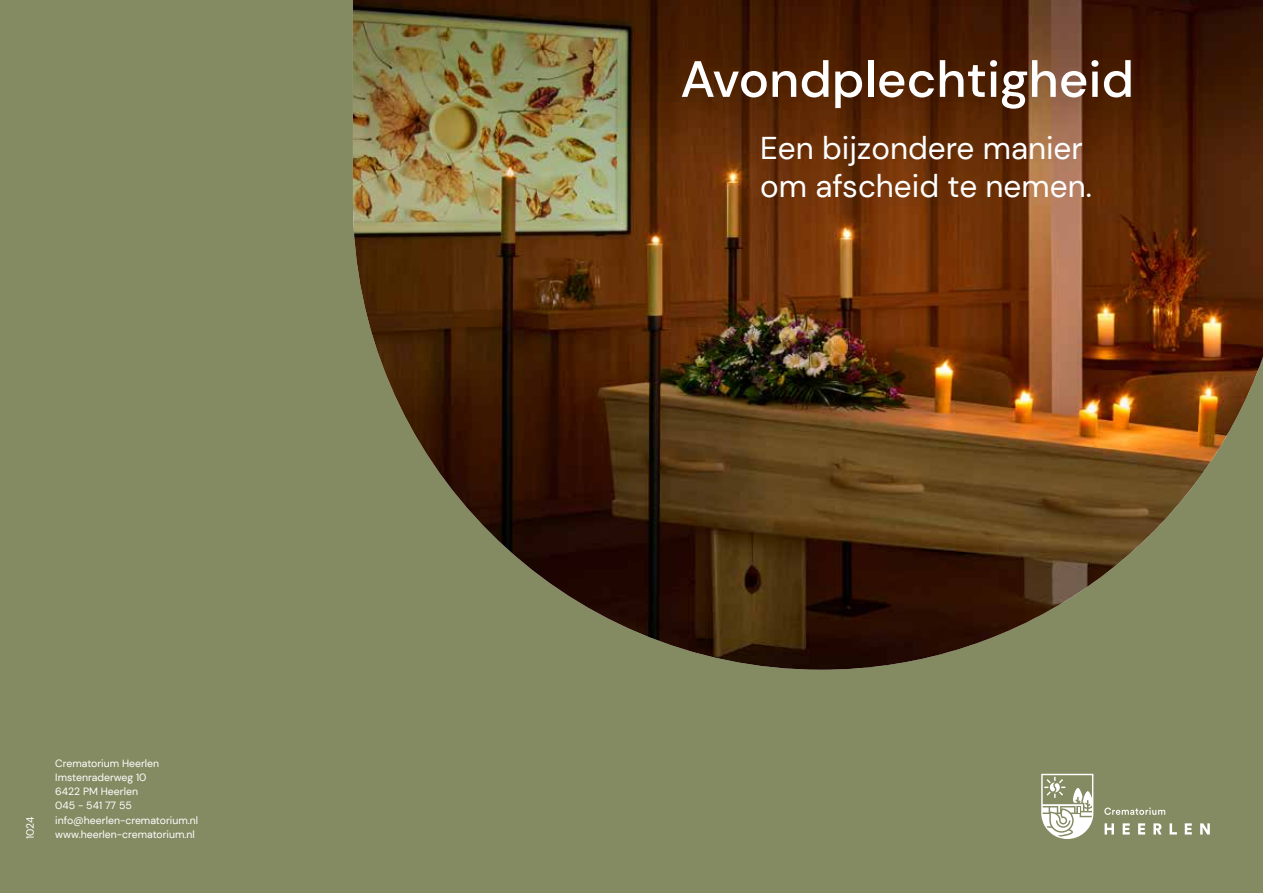
<style>
.page{position:relative;width:1263px;height:893px;background:#848b62}
.page>*{position:absolute;margin:0;border:0;box-sizing:border-box;transform-origin:0 0}
.t1{font:500 51px "DM Sans";color:#fff}
.t2{font:31.5px/38.1px "DM Sans";color:#fff}
.t3{font:10.5px/14.2px "DM Sans";color:#fff}
</style>
<div class="page">
<img style="left:353px;top:0;width:910px;height:670px">
<svg style="left:1104px;top:823px;width:10px;height:11px"></svg>
<svg style="left:1123px;top:823px;width:7px;height:11px"></svg>
<svg style="left:1138px;top:823px;width:7px;height:11px"></svg>
<svg style="left:1153px;top:823px;width:8px;height:11px"></svg>
<svg style="left:1169px;top:823px;width:8px;height:11px"></svg>
<svg style="left:1185px;top:823px;width:7px;height:11px"></svg>
<svg style="left:1200px;top:823px;width:10px;height:11px"></svg>
<svg style="left:1104px;top:807px;width:61px;height:8px"></svg>
<svg style="left:1041px;top:774px;width:52px;height:65px"></svg>
<p class="t3" style="left:23px;top:839px;width:24px;rotate:-90deg">1024</p>
<p class="t3" style="left:55px;top:756px;width:144px">Crematorium Heerlen<br>Imstenraderweg 10<br>6422 PM Heerlen<br>045 - 541 77 55 info@heerlen-crematorium.nl</p>
<p class="t3" style="left:55px;top:827px;width:141px">www.heerlen-crematorium.nl</p>
<h1 class="t1" style="left:680px;top:47px;width:455px">Avondplechtigheid</h1>
<h2 class="t2" style="left:760px;top:129px;width:333px">Een bijzondere manier om afscheid te nemen.</h2>
</div>
